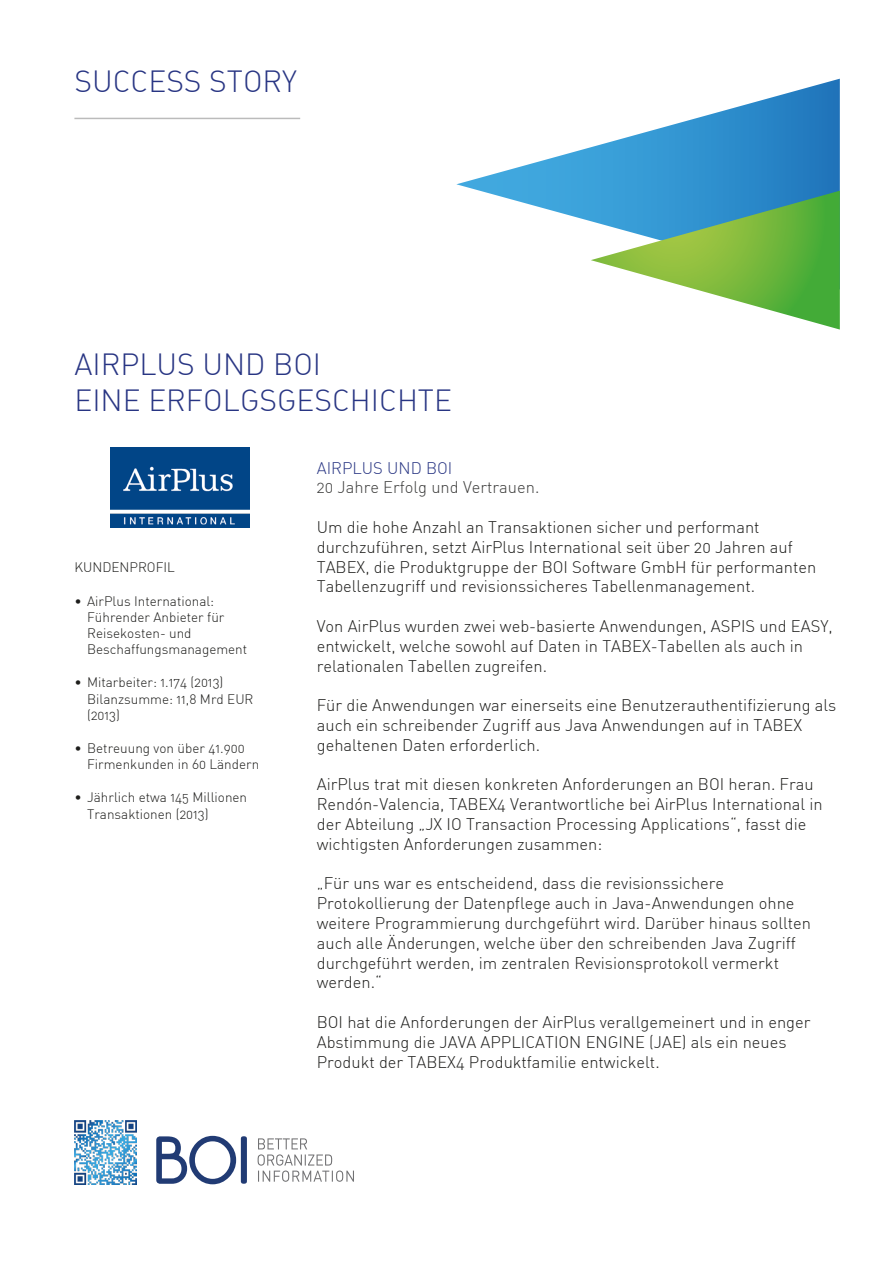
<style>
.page{position:relative;width:893px;height:1263px;background:#fff}
.page>*{position:absolute;margin:0;border:0;box-sizing:border-box;transform-origin:0 0}
.t1{font:300 30px "DIN Alternate";color:#283583}
.Fließtext{font:300 16.5px/19.8px "DIN Alternate";color:#1d1d1b}
.t2{font:300 16.5px "DIN Alternate";color:#3c3c3b}
.H2_ohne_Abstand{font:300 16.5px "DIN Alternate";color:#283583}
.Aside_Heading{font:300 13.5px/16.2px "DIN Alternate";color:#1d1d1b}
</style>
<div class="page">
<svg style="left:258px;top:1138px;width:96px;height:44px"></svg>
<div style="left:241px;top:1136px;width:6px;height:48px;background:#213b74;border-radius:3px"></div>
<svg style="left:156px;top:1136px;width:80px;height:48px"></svg>
<hr style="left:74px;top:118px;width:226px;height:1px;background:#1d1d1b">
<img style="left:74px;top:1120px;width:63px;height:64px">
<img style="left:111px;top:447px;width:139px;height:80px">
<svg style="left:456px;top:79px;width:384px;height:143px"></svg>
<svg style="left:591px;top:191px;width:249px;height:139px"></svg>
<h1 class="t1" style="left:74px;top:63px;width:224px">SUCCESS STORY</h1>
<h1 class="t1" style="left:74px;top:346px;width:248px">AIRPLUS UND BOI</h1>
<h1 class="t1" style="left:74px;top:382px;width:379px">EINE ERFOLGSGESCHICHTE</h1>
<p class="Aside_Heading" style="left:74px;top:559px;width:102px">KUNDENPROFIL</p>
<p class="Aside_Heading" style="left:87px;top:592px;width:162px;text-indent:-13px">• AirPlus International:<br>Führender Anbieter für<br>Reisekosten- und<br>Beschaffungsmanagement</p>
<p class="Aside_Heading" style="left:87px;top:674px;width:168px;text-indent:-13px">• Mitarbeiter: 1.174 (2013)<br>Bilanzsumme: 11,8 Mrd EUR (2013)</p>
<p class="Aside_Heading" style="left:87px;top:740px;width:174px;text-indent:-13px">• Betreuung von über 41.900<br>Firmenkunden in 60 Ländern</p>
<p class="Aside_Heading" style="left:87px;top:789px;width:161px;text-indent:-13px">• Jährlich etwa 145 Millionen<br>Transaktionen (2013)</p>
<p class="H2_ohne_Abstand" style="left:317px;top:457px;width:137px">AIRPLUS UND BOI</p>
<h4 class="t2" style="left:317px;top:477px;width:224px">20 Jahre Erfolg und Vertrauen.</h4>
<p class="Fließtext" style="left:317px;top:517px;width:501px">Um die hohe Anzahl an Transaktionen sicher und performant durchzuführen, setzt AirPlus International seit über 20 Jahren auf TABEX, die Produktgruppe der BOI Software GmbH für performanten Tabellenzugriff und revisionssicheres Tabellenmanagement.</p>
<p class="Fließtext" style="left:317px;top:616px;width:518px">Von AirPlus wurden zwei web-basierte Anwendungen, ASPIS und EASY, entwickelt, welche sowohl auf Daten in TABEX-Tabellen als auch in relationalen Tabellen zugreifen.</p>
<p class="Fließtext" style="left:317px;top:695px;width:521px">Für die Anwendungen war einerseits eine Benutzerauthentifizierung als auch ein schreibender Zugriff aus Java Anwendungen auf in TABEX gehaltenen Daten erforderlich.</p>
<p class="Fließtext" style="left:317px;top:774px;width:507px">AirPlus trat mit diesen konkreten Anforderungen an BOI heran. Frau Rendón-Valencia, TABEX4 Verantwortliche bei AirPlus International in der Abteilung „JX IO Transaction Processing Applications“, fasst die wichtigsten Anforderungen zusammen:</p>
<p class="Fließtext" style="left:317px;top:873px;width:496px">„Für uns war es entscheidend, dass die revisionssichere Protokollierung der Datenpflege auch in Java-Anwendungen ohne weitere Programmierung durchgeführt wird. Darüber hinaus sollten auch alle Änderungen, welche über den schreibenden Java Zugriff durchgeführt werden, im zentralen Revisionsprotokoll vermerkt werden.“</p>
<p class="Fließtext" style="left:317px;top:1012px;width:495px">BOI hat die Anforderungen der AirPlus verallgemeinert und in enger<br>Abstimmung die JAVA APPLICATION ENGINE (JAE) als ein neues<br>Produkt der TABEX4 Produktfamilie entwickelt.</p>
</div>
